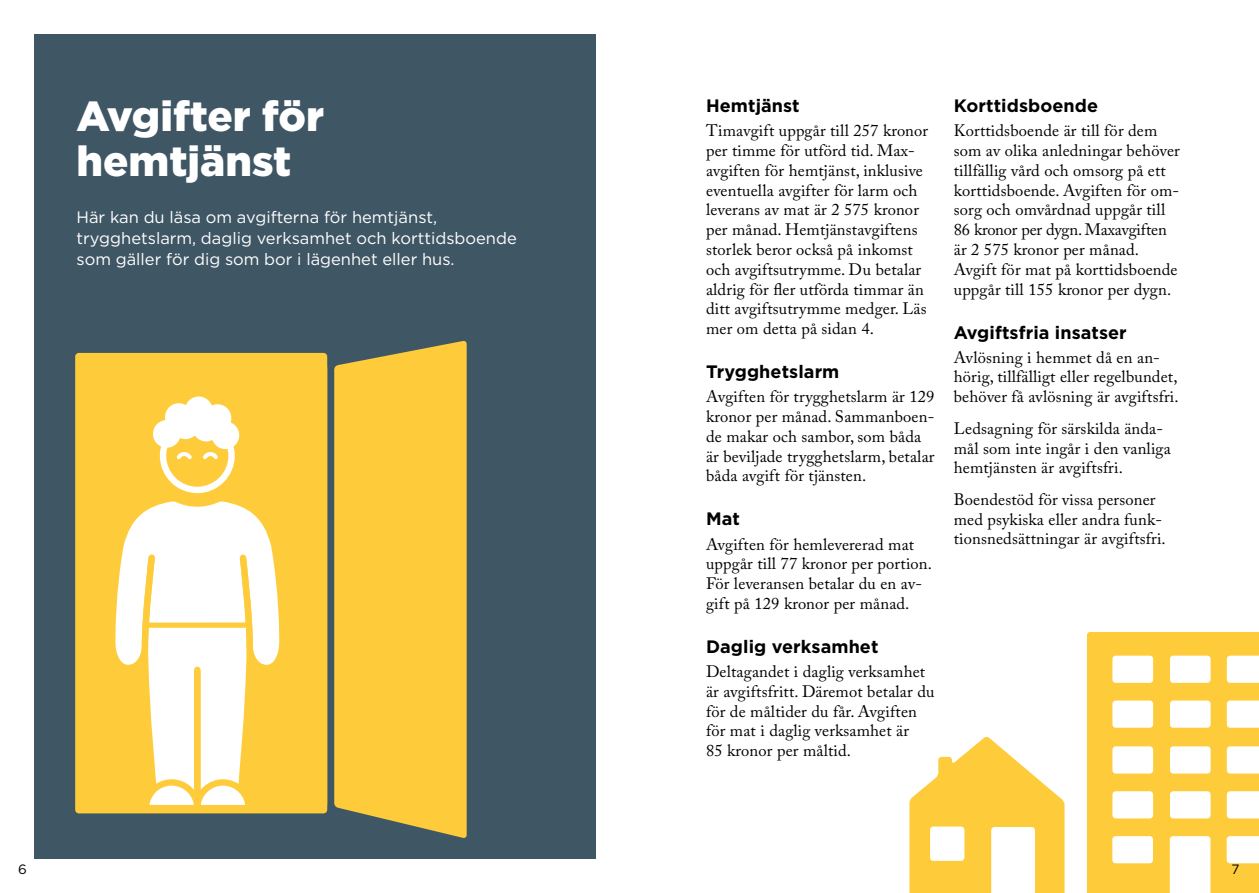
<style>
.page{position:relative;width:1259px;height:893px;background:#fff}
.page>*{position:absolute;margin:0;border:0;box-sizing:border-box;transform-origin:0 0}
.t1{font:900 42px/45px "Gotham";color:#fff}
.t2{font:700 18px "Gotham";letter-spacing:.005em;color:#000}
.t3{font:16.5px/19.8px "Adobe Caslon Pro";letter-spacing:.01em;color:#000}
.t4{font:16.5px/21px "Gotham";color:#fff}
.t5{font:13.5px "Gotham";color:#000}
</style>
<div class="page">
<svg style="left:909px;top:737px;width:155px;height:156px"></svg>
<svg style="left:1087px;top:632px;width:172px;height:261px"></svg>
<div style="left:34px;top:34px;width:561px;height:825px;background:#3f5665"></div>
<div style="left:75px;top:353px;width:252px;height:460px;background:#fecc3a"></div>
<div style="left:334px;top:341px;width:133px;height:497px;background:#fecc3a"></div>
<div style="left:160px;top:418px;width:75px;height:75px;border:6px solid #fff;border-radius:50%"></div>
<svg style="left:150px;top:393px;width:92px;height:70px;background:#fee6a0"></svg>
<svg style="left:107px;top:490px;width:183px;height:324px;background:#fee8a8"></svg>
<h1 class="t1" style="left:77px;top:94px;width:249px">Avgifter för hemtjänst</h1>
<p class="t4" style="left:77px;top:206px;width:442px">Här kan du läsa om avgifterna för hemtjänst, trygghetslarm, daglig verksamhet och korttidsboende som gäller för dig som bor i lägenhet eller hus.</p>
<p class="t5" style="left:18px;top:861px;width:10px">6</p>
<p class="t2" style="left:706px;top:94px;width:95px">Hemtjänst</p>
<p class="t3" style="left:706px;top:121px;width:224px">Timavgift uppgår till 257 kronor per timme för utförd tid. Max&shy;avgiften för hemtjänst, inklusive eventuella avgifter för larm och leverans av mat är 2 575 kronor per månad. Hemtjänstavgiftens storlek beror också på inkomst och avgiftsutrymme. Du betalar aldrig för fler utförda timmar än ditt avgiftsutrymme medger. Läs mer om detta på sidan 4.</p>
<p class="t2" style="left:706px;top:360px;width:135px">Trygghetslarm</p>
<p class="t3" style="left:706px;top:387px;width:230px">Avgiften för trygghetslarm är 129 kronor per månad. Sammanboen&shy;de makar och sambor, som båda är beviljade trygghetslarm, betalar båda avgift för tjänsten.</p>
<p class="t2" style="left:706px;top:507px;width:35px">Mat</p>
<p class="t3" style="left:706px;top:534px;width:227px">Avgiften för hemlevererad mat uppgår till 77 kronor per portion.<br>För leveransen betalar du en av&shy;gift på 129 kronor per månad.</p>
<p class="t2" style="left:706px;top:634px;width:174px">Daglig verksamhet</p>
<p class="t3" style="left:706px;top:661px;width:230px">Deltagandet i daglig verksamhet är avgiftsfritt. Däremot betalar du för de måltider du får. Avgiften för mat i daglig verksamhet är<br>85 kronor per måltid.</p>
<p class="t2" style="left:954px;top:94px;width:146px">Korttidsboende</p>
<p class="t3" style="left:954px;top:121px;width:228px">Korttidsboende är till för dem som av olika anledningar behöver tillfällig vård och omsorg på ett korttidsboende. Avgiften för om&shy;sorg och omvårdnad uppgår till<br>86 kronor per dygn. Maxavgiften är 2 575 kronor per månad.<br>Avgift för mat på korttidsboende uppgår till 155 kronor per dygn.</p>
<p class="t2" style="left:954px;top:320px;width:174px">Avgiftsfria insatser</p>
<p class="t3" style="left:954px;top:347px;width:226px">Avlösning i hemmet då en an&shy;hörig, tillfälligt eller regelbundet, behöver få avlösning är avgiftsfri.</p>
<p class="t3" style="left:954px;top:418px;width:218px">Ledsagning för särskilda ända&shy;mål som inte ingår i den vanliga hemtjänsten är avgiftsfri.</p>
<p class="t3" style="left:954px;top:489px;width:213px">Boendestöd för vissa personer med psykiska eller andra funk&shy;tionsnedsättningar är avgiftsfri.</p>
<p class="t5" style="left:1231px;top:861px;width:10px">7</p>
</div>
